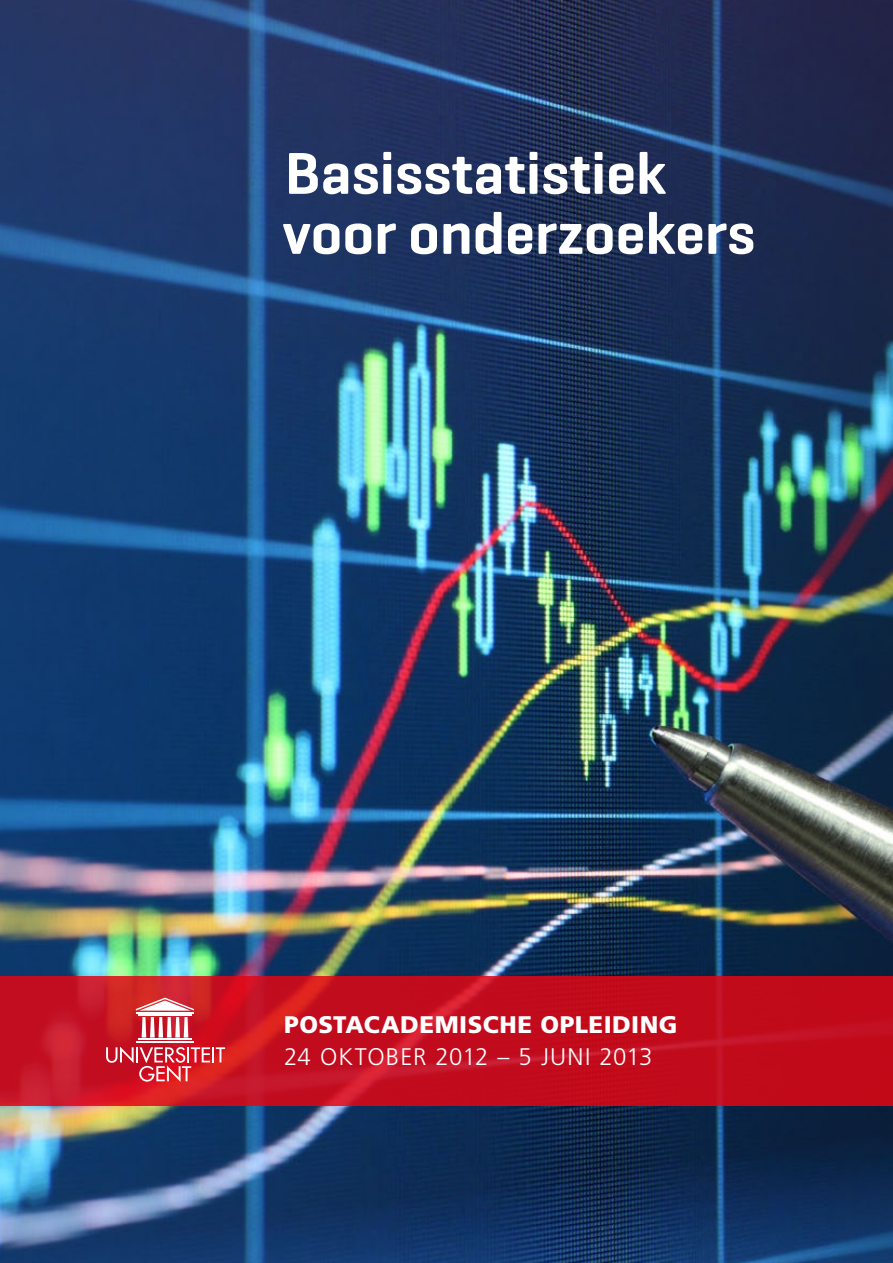
<style>
.page{position:relative;width:893px;height:1263px;background:#fff}
.page>*{position:absolute;margin:0;border:0;box-sizing:border-box;transform-origin:0 0}
.t1{font:600 60px/60px "Geogrotesque";color:#fff}
.t2{font:900 24px "Frutiger LT Std";letter-spacing:.02em;color:#fff}
.t3{font:300 24px "Frutiger LT Std";letter-spacing:.025em;color:#fff}
</style>
<div class="page">
<img style="left:0;top:0;width:893px;height:1263px">
<svg style="left:0;top:976px;width:893px;height:130px;fill:#c20c1d"></svg>
<hr style="left:136px;top:1041px;width:58px;height:1px;background:#fff">
<hr style="left:136px;top:1012px;width:58px;height:1px;background:#fff">
<hr style="left:138px;top:1038px;width:54px;height:2px;background:#fff">
<hr style="left:138px;top:1014px;width:54px;height:2px;background:#fff">
<svg style="left:142px;top:1017px;width:46px;height:20px"></svg>
<svg style="left:136px;top:997px;width:58px;height:13px"></svg>
<svg style="left:106px;top:1047px;width:119px;height:35px"></svg>
<p class="t1" style="left:282px;top:143px;width:474px">Basisstatistiek voor onderzoekers</p>
<p class="t2" style="left:284px;top:1010px;width:395px">POSTACADEMISCHE OPLEIDING</p>
<p class="t3" style="left:284px;top:1043px;width:370px">24 OKTOBER 2012 – 5 JUNI 2013</p>
</div>
